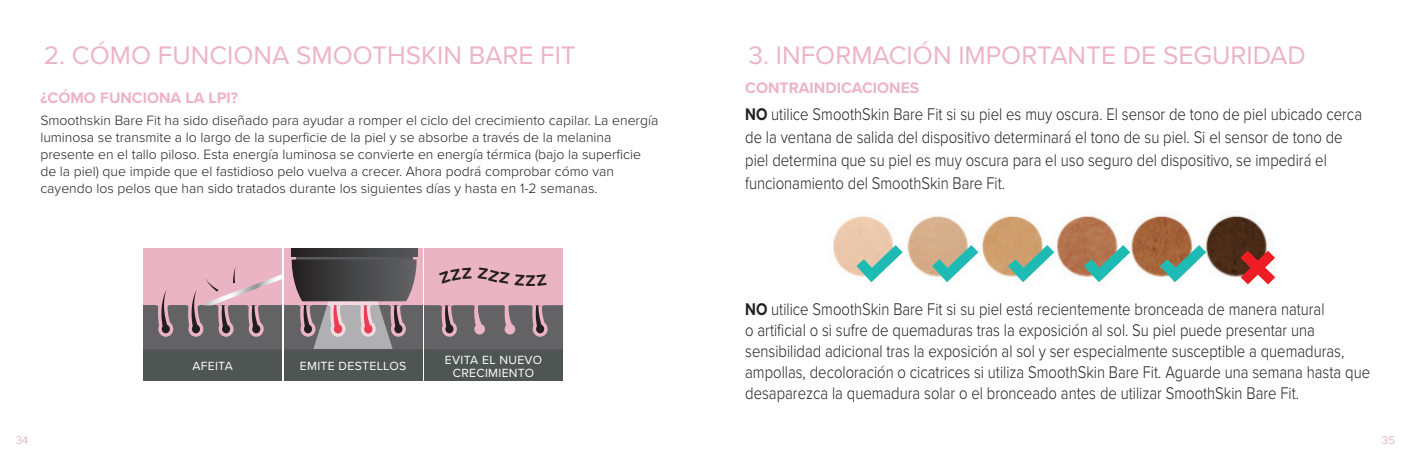
<style>
.page{position:relative;width:1411px;height:463px;background:#fff}
.page>*{position:absolute;margin:0;border:0;box-sizing:border-box;transform-origin:0 0}
.t1{font:26.25px "Proxima Nova";color:#edb4c4}
.Warning{font:300 17.5px/21px "Proxima Nova";color:#231f20;scale:.85 1}
.Sub_headers{font:700 15.75px "Proxima Nova";color:#edb4c4}
.t2{font:700 15.4px "Gotham";color:#231f20}
.Body_copy{font:300 14px/16.8px "Proxima Nova";color:#231f20}
.t3{font:12.25px/12.2px "Proxima Nova";letter-spacing:.025em;color:#fff;text-align:center}
.t4{font:300 11.38px "Proxima Nova";color:#dea0b9}
.s1{font-weight:700}
</style>
<div class="page">
<img style="left:833px;top:215px;width:443px;height:71px">
<svg style="left:856px;top:245px;width:46px;height:37px"></svg>
<svg style="left:932px;top:245px;width:46px;height:37px"></svg>
<svg style="left:1007px;top:245px;width:47px;height:37px"></svg>
<svg style="left:1083px;top:245px;width:47px;height:37px"></svg>
<svg style="left:1159px;top:245px;width:46px;height:37px"></svg>
<svg style="left:1240px;top:250px;width:34px;height:34px"></svg>
<div style="left:283px;top:248px;width:139px;height:103px;background:#ebb4c4"></div>
<div style="left:283px;top:305px;width:139px;height:46px;background:#636366"></div>
<div style="left:296px;top:256px;width:116px;height:9px;background:#57585a"></div>
<div style="left:283px;top:348px;width:139px;height:19px;background:#57585a"></div>
<svg style="left:291px;top:248px;width:126px;height:8px"></svg>
<div style="left:424px;top:248px;width:139px;height:103px;background:#ebb4c4"></div>
<div style="left:143px;top:248px;width:139px;height:103px;background:#ebb4c4"></div>
<div style="left:143px;top:305px;width:139px;height:46px;background:#636366"></div>
<div style="left:143px;top:348px;width:139px;height:19px;background:#57585a"></div>
<svg style="left:156px;top:290px;width:17px;height:46px"></svg>
<svg style="left:291px;top:259px;width:126px;height:90px"></svg>
<svg style="left:424px;top:305px;width:139px;height:45px;background:#726a6f"></svg>
<svg style="left:186px;top:266px;width:96px;height:70px"></svg>
<div style="left:143px;top:350px;width:139px;height:30px;background:#4e5553"></div>
<div style="left:283px;top:350px;width:139px;height:30px;background:#4e5553"></div>
<div style="left:424px;top:350px;width:139px;height:30px;background:#4e5553"></div>
<p class="t1" style="left:44px;top:35px;width:533px">2. CÓMO FUNCIONA SMOOTHSKIN BARE FIT</p>
<p class="Sub_headers" style="left:40px;top:86px;width:199px">¿CÓMO FUNCIONA LA LPI?</p>
<p class="Body_copy" style="left:40px;top:111px;width:619px">Smoothskin Bare Fit ha sido diseñado para ayudar a romper el ciclo del crecimiento capilar. La energía luminosa se transmite a lo largo de la superficie de la piel y se absorbe a través de la melanina presente en el tallo piloso. Esta energía luminosa se convierte en energía térmica (bajo la superficie de la piel) que impide que el fastidioso pelo vuelva a crecer. Ahora podrá comprobar cómo van cayendo los pelos que han sido tratados durante los siguientes días y hasta en 1-2 semanas.</p>
<p class="t2" style="left:525px;top:270px;width:12px">Z</p>
<p class="t3" style="left:192px;top:359px;width:42px">AFEITA</p>
<p class="t3" style="left:300px;top:359px;width:108px">EMITE DESTELLOS</p>
<p class="t3" style="left:445px;top:353px;width:99px">EVITA EL NUEVO<br>CRECIMIENTO</p>
<p class="t1" style="left:748px;top:35px;width:558px">3. INFORMACIÓN IMPORTANTE DE SEGURIDAD</p>
<p class="Sub_headers" style="left:745px;top:76px;width:176px">CONTRAINDICACIONES</p>
<p class="Warning" style="left:745px;top:102px;width:727px;line-height:22.8px"><span class="s1">NO</span> utilice SmoothSkin Bare Fit si su piel es muy oscura. El sensor de tono de piel ubicado cerca de la ventana de salida del dispositivo determinará el tono de su piel. Si el sensor de tono de piel determina que su piel es muy oscura para el uso seguro del dispositivo, se impedirá el funcionamiento del SmoothSkin Bare Fit.</p>
<p class="Warning" style="left:745px;top:297px;width:736px"><span class="s1">NO</span> utilice SmoothSkin Bare Fit si su piel está recientemente bronceada de manera natural<br>o artificial o si sufre de quemaduras tras la exposición al sol. Su piel puede presentar una sensibilidad adicional tras la exposición al sol y ser especialmente susceptible a quemaduras, ampollas, decoloración o cicatrices si utiliza SmoothSkin Bare Fit. Aguarde una semana hasta que desaparezca la quemadura solar o el bronceado antes de utilizar SmoothSkin Bare Fit.</p>
<p class="t4" style="left:16px;top:431px;width:14px">34</p>
<p class="t4" style="left:1382px;top:431px;width:14px">35</p>
</div>
